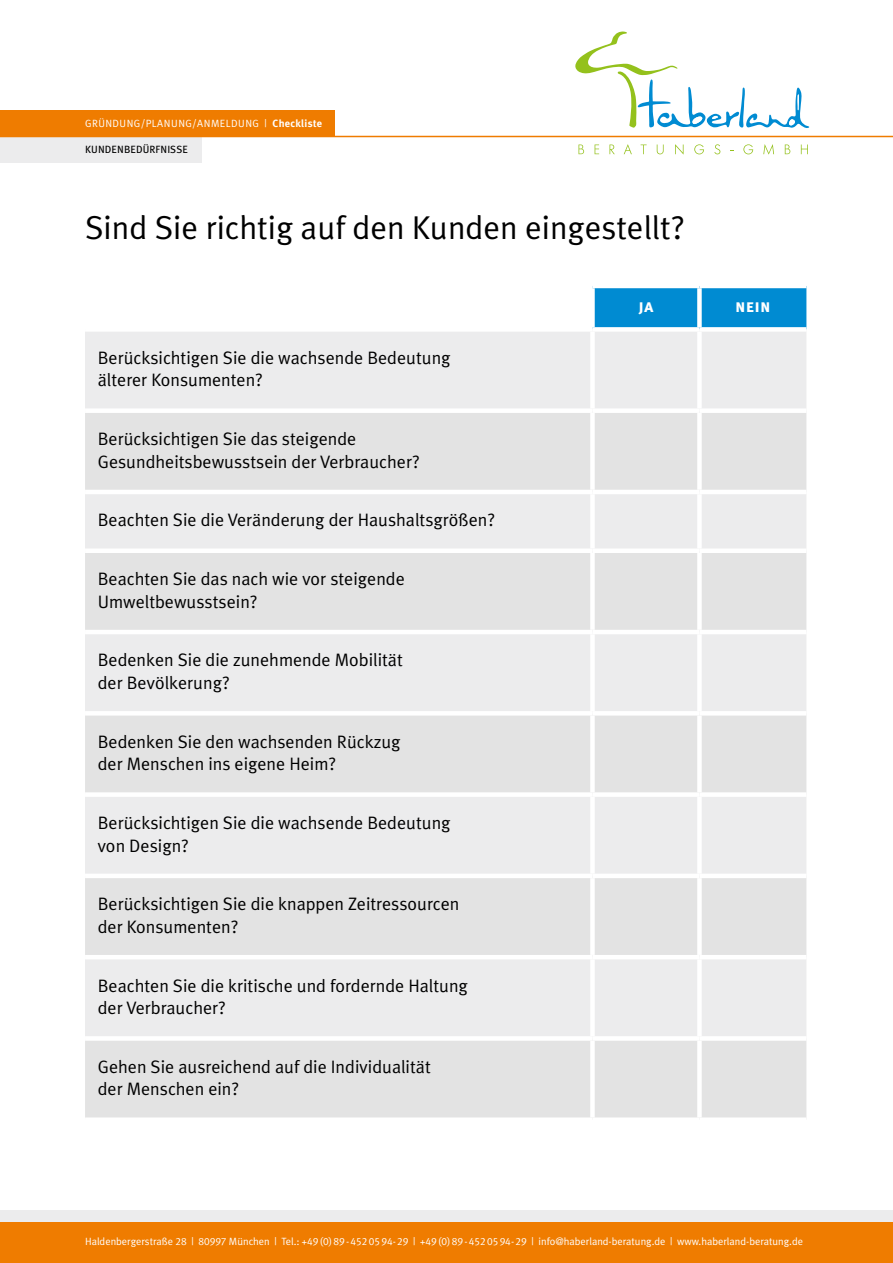
<style>
.page{position:relative;width:893px;height:1263px;background:#fff}
.page>*{position:absolute;margin:0;border:0;box-sizing:border-box;transform-origin:0 0}
.t1{font:33px "Meta Plus Normal";color:#000}
.t2{font:18px/22.5px "Meta Plus Normal";color:#000}
.t3{font:18px "Meta Plus Bold Caps";color:#fff}
.t4{font:10.5px "Meta Plus Normal";color:#fff}
.t5{font:10.5px "Meta Plus Normal";letter-spacing:.045em;color:#fff}
.t6{font:10.5px "Meta Plus";letter-spacing:.01em;color:#000}
.s1{font-family:"Meta Plus";font-weight:700}
.s2{font-family:"Meta Plus Normal Caps"}
</style>
<div class="page">
<div style="left:0;top:137px;width:201px;height:26px;background:#ececed"></div>
<svg style="left:575px;top:31px;width:234px;height:97px"></svg>
<svg style="left:578px;top:145px;width:6px;height:9px"></svg>
<svg style="left:595px;top:145px;width:4px;height:9px"></svg>
<svg style="left:609px;top:145px;width:6px;height:9px"></svg>
<svg style="left:624px;top:144px;width:8px;height:10px"></svg>
<svg style="left:641px;top:145px;width:6px;height:9px"></svg>
<svg style="left:657px;top:145px;width:7px;height:9px"></svg>
<svg style="left:675px;top:144px;width:8px;height:10px"></svg>
<svg style="left:694px;top:144px;width:10px;height:10px"></svg>
<svg style="left:714px;top:144px;width:6px;height:10px"></svg>
<svg style="left:743px;top:144px;width:10px;height:10px"></svg>
<svg style="left:763px;top:144px;width:11px;height:10px"></svg>
<svg style="left:785px;top:145px;width:5px;height:9px"></svg>
<svg style="left:801px;top:145px;width:7px;height:9px"></svg>
<hr style="left:0;top:136px;width:893px;height:1px;background:#ef7c00">
<div style="left:0;top:1222px;width:893px;height:41px;background:#ef7c00"></div>
<div style="left:0;top:1211px;width:893px;height:11px;background:#ececed"></div>
<div style="left:0;top:111px;width:335px;height:25px;background:#ef7c00"></div>
<div style="left:595px;top:288px;width:211px;height:39px;background:#008bd2"></div>
<div style="left:85px;top:332px;width:721px;height:76px;background:#ececed"></div>
<svg style="left:85px;top:413px;width:721px;height:704px;background:#e6e6e7"></svg>
<div style="left:590px;top:332px;width:5px;height:76px;background:#fff"></div>
<div style="left:590px;top:413px;width:5px;height:77px;background:#fff"></div>
<hr style="left:85px;top:490px;width:507px;height:4px;background:#fff">
<hr style="left:592px;top:490px;width:107px;height:4px;background:#fff">
<div style="left:590px;top:494px;width:5px;height:54px;background:#fff"></div>
<hr style="left:699px;top:490px;width:107px;height:4px;background:#fff">
<div style="left:85px;top:548px;width:507px;height:5px;background:#fff"></div>
<div style="left:592px;top:548px;width:107px;height:5px;background:#fff"></div>
<div style="left:590px;top:553px;width:5px;height:77px;background:#fff"></div>
<div style="left:699px;top:548px;width:107px;height:5px;background:#fff"></div>
<hr style="left:85px;top:630px;width:507px;height:4px;background:#fff">
<hr style="left:592px;top:630px;width:107px;height:4px;background:#fff">
<div style="left:590px;top:634px;width:5px;height:77px;background:#fff"></div>
<hr style="left:699px;top:630px;width:107px;height:4px;background:#fff">
<hr style="left:85px;top:711px;width:507px;height:4px;background:#fff">
<hr style="left:592px;top:711px;width:107px;height:4px;background:#fff">
<div style="left:590px;top:715px;width:5px;height:77px;background:#fff"></div>
<hr style="left:699px;top:711px;width:107px;height:4px;background:#fff">
<div style="left:85px;top:792px;width:507px;height:5px;background:#fff"></div>
<div style="left:592px;top:792px;width:107px;height:5px;background:#fff"></div>
<div style="left:590px;top:797px;width:5px;height:77px;background:#fff"></div>
<div style="left:699px;top:792px;width:107px;height:5px;background:#fff"></div>
<hr style="left:85px;top:874px;width:507px;height:4px;background:#fff">
<hr style="left:592px;top:874px;width:107px;height:4px;background:#fff">
<div style="left:590px;top:878px;width:5px;height:77px;background:#fff"></div>
<hr style="left:699px;top:874px;width:107px;height:4px;background:#fff">
<hr style="left:85px;top:955px;width:507px;height:4px;background:#fff">
<hr style="left:592px;top:955px;width:107px;height:4px;background:#fff">
<div style="left:590px;top:959px;width:5px;height:77px;background:#fff"></div>
<hr style="left:699px;top:955px;width:107px;height:4px;background:#fff">
<div style="left:85px;top:1036px;width:507px;height:5px;background:#fff"></div>
<div style="left:592px;top:1036px;width:107px;height:5px;background:#fff"></div>
<div style="left:590px;top:1041px;width:5px;height:76px;background:#fff"></div>
<div style="left:699px;top:1036px;width:107px;height:5px;background:#fff"></div>
<div style="left:697px;top:288px;width:5px;height:39px;background:#fff"></div>
<div style="left:697px;top:332px;width:5px;height:76px;background:#fff"></div>
<div style="left:697px;top:413px;width:5px;height:77px;background:#fff"></div>
<div style="left:697px;top:494px;width:5px;height:54px;background:#fff"></div>
<div style="left:697px;top:553px;width:5px;height:77px;background:#fff"></div>
<div style="left:697px;top:634px;width:5px;height:77px;background:#fff"></div>
<div style="left:697px;top:715px;width:5px;height:77px;background:#fff"></div>
<div style="left:697px;top:797px;width:5px;height:77px;background:#fff"></div>
<div style="left:697px;top:878px;width:5px;height:77px;background:#fff"></div>
<div style="left:697px;top:959px;width:5px;height:77px;background:#fff"></div>
<div style="left:697px;top:1041px;width:5px;height:76px;background:#fff"></div>
<p class="t5" style="left:85px;top:118px;width:239px">GRÜNDUNG/PLANUNG/ANMELDUNG | <span class="s1">Checkliste</span></p>
<p class="t6" style="left:85px;top:143px;width:104px">KUNDENBEDÜRFNISSE</p>
<h1 class="t1" style="left:85px;top:208px;width:601px">Sind Sie richtig auf den Kunden eingestellt?</h1>
<p class="t2" style="left:98px;top:346px;width:354px">Berücksichtigen Sie die wachsende Bedeutung älterer Konsumenten?</p>
<p class="t2" style="left:98px;top:427px;width:323px">Berücksichtigen Sie das steigende<br>Gesundheitsbewusstsein der Verbraucher?</p>
<p class="t2" style="left:98px;top:509px;width:399px">Beachten Sie die Veränderung der Haushaltsgrößen?</p>
<p class="t2" style="left:98px;top:567px;width:309px">Beachten Sie das nach wie vor steigende<br>Umweltbewusstsein?</p>
<p class="t2" style="left:98px;top:649px;width:307px">Bedenken Sie die zunehmende Mobilität der Bevölkerung?</p>
<p class="t2" style="left:98px;top:730px;width:304px">Bedenken Sie den wachsenden Rückzug der Menschen ins eigene Heim?</p>
<p class="t2" style="left:98px;top:811px;width:354px">Berücksichtigen Sie die wachsende Bedeutung von Design?</p>
<p class="t2" style="left:98px;top:893px;width:363px">Berücksichtigen Sie die knappen Zeitressourcen der Konsumenten?</p>
<p class="t2" style="left:98px;top:974px;width:372px">Beachten Sie die kritische und fordernde Haltung der Verbraucher?</p>
<p class="t2" style="left:98px;top:1055px;width:335px">Gehen Sie ausreichend auf die Individualität der Menschen ein?</p>
<p class="t3" style="left:638px;top:295px;width:16px">ja</p>
<p class="t3" style="left:735px;top:295px;width:37px">nein</p>
<p class="t4" style="left:85px;top:1236px;width:720px">Haldenbergerstraße <span class="s2">28</span> | <span class="s2">80997</span> München | Tel.: <span class="s2">+49 (0) 89 - 452 05 94- 29</span> | <span class="s2">+49 (0) 89 - 452 05 94- 29</span> | info@haberland-beratung.de | www.haberland-beratung.de</p>
</div>
